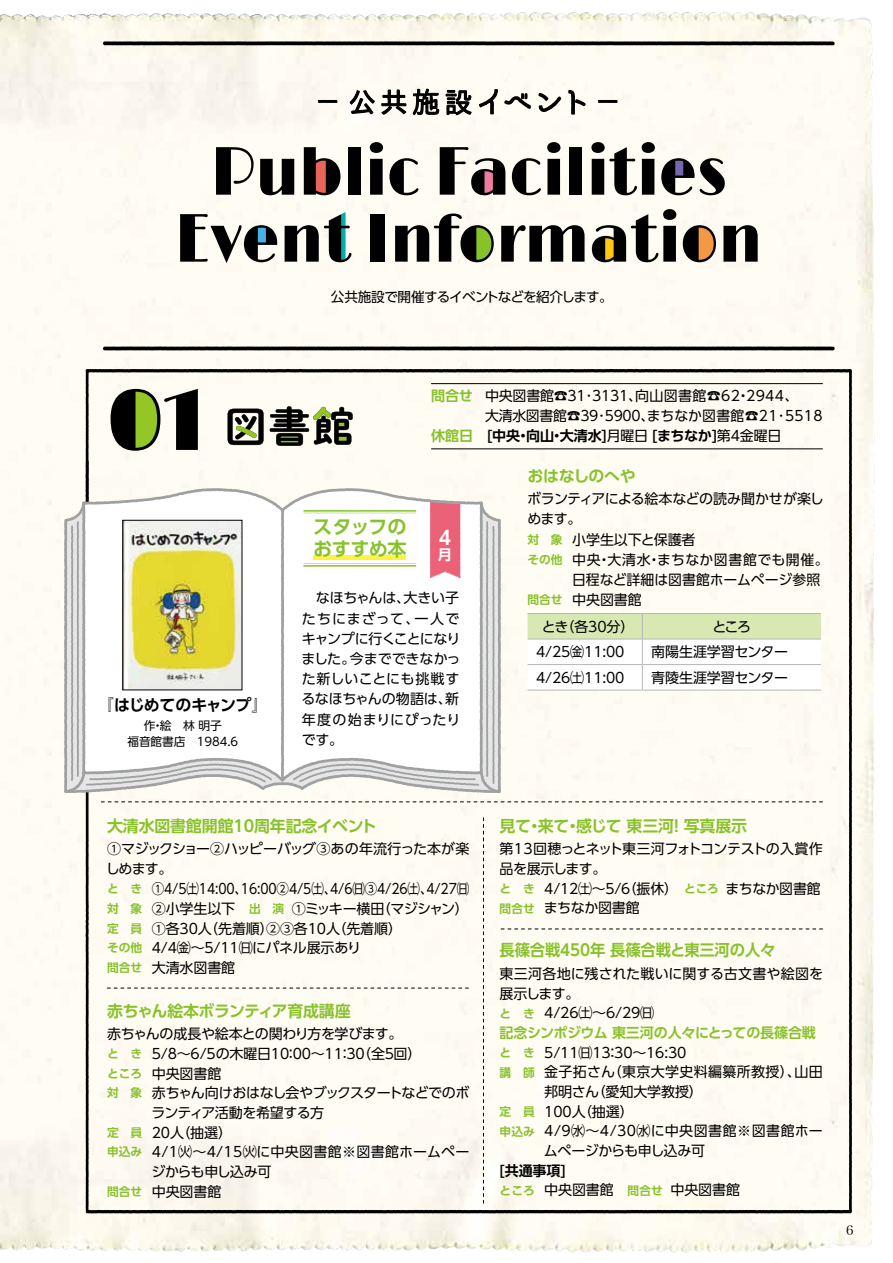
<style>
.page{position:relative;width:893px;height:1263px;background:#fff}
.page>*{position:absolute;margin:0;border:0;box-sizing:border-box;transform-origin:0 0}
.t1{font:700 19.2px/22.4px "UD Shin Go Pr 6 N De";letter-spacing:-.025em;color:#88c22b}
.t2{font:700 19.2px "UD Shin Go Pr 6 N De";color:#fff}
.t3{font:700 15.9px "UD Shin Go Pr 6 N De";letter-spacing:-.01em;color:#88c22b}
.t4{font:700 15.9px "UD Shin Go Pr 6 N De";letter-spacing:-.01em;color:#88c22b;scale:.96 1}
.t5{font:700 15.9px "UD Shin Go Pr 6 N De";letter-spacing:-.05em;color:#000}
.t6{font:700 14.4px "UD Shin Go Pr 6 N De";color:#fff}
.t7{font:14.1px/20.2px "UD Shin Go Pr 6 N";letter-spacing:-.01em;color:#000}
.t8{font:14.1px/19.6px "UD Shin Go Pr 6 N";letter-spacing:-.03em;color:#000}
.t9{font:14.1px "UD Shin Go Pr 6 N";letter-spacing:.02em;color:#000}
.t10{font:14.1px "UD Shin Go Pr 6 N";letter-spacing:.035em;color:#000}
.t11{font:14.1px "UD Shin Go Pr 6 N";letter-spacing:-.035em;color:#000}
.t12{font:700 14.1px "UD Shin Go Pr 6 N De";letter-spacing:-.01em;color:#000}
.t13{font:14.1px "UD Shin Go Pr 6 N";letter-spacing:-.05em;color:#000}
.t14{font:700 14.1px "UD Shin Go Pr 6 N De";letter-spacing:-.02em;color:#88c22b}
.t15{font:14.1px "UD Shin Go Pr 6 N";letter-spacing:-.045em;color:#000}
.t16{font:13.65px "UD Shin Go Pr 6 N";letter-spacing:-.045em;color:#000}
.t17{font:12.75px "Hira Min Pro W3";color:#000}
.t18{font:11.7px/15.9px "UD Shin Go Pr 6 N";letter-spacing:-.01em;color:#000;text-align:center}
.s1{font-family:"UD Shin Go Pr 6 N De";font-weight:700;color:#88c22b}
.s2{color:#88c22b}
.s3{font-family:"UD Shin Go Pr 6 N";font-weight:400}
.s4{font-family:"UD Shin Go Pr 6 N De";font-weight:700;font-size:11.7px;color:#88c22b}
</style>
<div class="page">
<img style="left:0;top:12px;width:725px;height:1241px">
<div style="left:86px;top:369px;width:766px;height:844px;background:#fffcf3"></div>
<img style="left:86px;top:461px;width:1px;height:27px">
<svg style="left:318px;top:100px;width:19px;height:3px"></svg>
<svg style="left:350px;top:90px;width:25px;height:24px"></svg>
<svg style="left:381px;top:89px;width:25px;height:26px"></svg>
<svg style="left:413px;top:89px;width:26px;height:26px"></svg>
<svg style="left:446px;top:90px;width:26px;height:25px"></svg>
<svg style="left:479px;top:89px;width:19px;height:25px"></svg>
<svg style="left:504px;top:93px;width:27px;height:16px"></svg>
<svg style="left:538px;top:93px;width:23px;height:19px"></svg>
<svg style="left:568px;top:90px;width:18px;height:25px"></svg>
<svg style="left:598px;top:100px;width:19px;height:3px"></svg>
<svg style="left:270px;top:406px;width:83px;height:40px"></svg>
<svg style="left:228px;top:409px;width:36px;height:36px"></svg>
<svg style="left:111px;top:388px;width:87px;height:65px"></svg>
<svg style="left:103px;top:41px;width:732px;height:4px;background:#1f1f1d"></svg>
<svg style="left:216px;top:147px;width:38px;height:48px"></svg>
<svg style="left:260px;top:159px;width:34px;height:36px"></svg>
<svg style="left:304px;top:147px;width:36px;height:48px"></svg>
<div style="left:348px;top:147px;width:13px;height:48px;background:#000"></div>
<svg style="left:370px;top:142px;width:13px;height:53px"></svg>
<svg style="left:389px;top:158px;width:29px;height:37px"></svg>
<svg style="left:440px;top:147px;width:65px;height:48px"></svg>
<svg style="left:512px;top:158px;width:29px;height:37px"></svg>
<svg style="left:547px;top:142px;width:13px;height:53px"></svg>
<div style="left:570px;top:147px;width:12px;height:48px;background:#000"></div>
<svg style="left:591px;top:142px;width:64px;height:53px"></svg>
<svg style="left:661px;top:158px;width:33px;height:37px"></svg>
<svg style="left:700px;top:158px;width:25px;height:37px"></svg>
<svg style="left:180px;top:214px;width:97px;height:49px"></svg>
<svg style="left:285px;top:212px;width:66px;height:50px"></svg>
<div style="left:370px;top:214px;width:15px;height:48px;background:#000"></div>
<svg style="left:395px;top:214px;width:99px;height:48px"></svg>
<svg style="left:501px;top:225px;width:84px;height:37px"></svg>
<svg style="left:592px;top:209px;width:84px;height:53px"></svg>
<svg style="left:683px;top:225px;width:34px;height:37px"></svg>
<svg style="left:723px;top:225px;width:35px;height:37px"></svg>
<svg style="left:103px;top:346px;width:732px;height:4px;background:#262624"></svg>
<hr style="left:431px;top:383px;width:392px;height:1px;background:#000">
<hr style="left:431px;top:449px;width:392px;height:1px;background:#000">
<svg style="left:528px;top:613px;width:293px;height:77px"></svg>
<hr style="left:528px;top:690px;width:114px;height:1px;background:#b5b6b6">
<hr style="left:642px;top:690px;width:179px;height:1px;background:#b5b6b6">
<svg style="left:101px;top:802px;width:722px;height:1px"></svg>
<svg style="left:501px;top:929px;width:322px;height:1px"></svg>
<svg style="left:107px;top:988px;width:361px;height:1px"></svg>
<svg style="left:483px;top:818px;width:1px;height:385px"></svg>
<svg style="left:82px;top:488px;width:199px;height:13px;fill:#fffcf3"></svg>
<svg style="left:281px;top:488px;width:202px;height:13px;fill:#fffcf3"></svg>
<svg style="left:64px;top:501px;width:437px;height:292px"></svg>
<img style="left:124px;top:522px;width:116px;height:166px">
<div style="left:122px;top:520px;width:120px;height:170px;border:1px solid #000"></div>
<p class="t16" style="left:331px;top:285px;width:283px">公共施設で開催するイベントなどを紹介します。</p>
<p class="t5" style="left:98px;top:692px;width:172px">『はじめてのキャンプ』</p>
<p class="t18" style="left:127px;top:717px;width:112px">作・絵　林明子<br>福音館書店　1984.6</p>
<p class="t7" style="left:485px;top:386px;width:339px;line-height:19.6px;text-indent:-54px"><span class="s1">問合せ</span> 中央図書館☎31･3131、向山図書館☎62・2944、<br>大清水図書館☎39･5900、まちなか図書館☎21･5518</p>
<p class="t12" style="left:431px;top:424px;width:352px"><span class="s2">休館日</span> [中央・向山・大清水]<span class="s3">月曜日</span> [まちなか]<span class="s3">第4金曜日</span></p>
<p class="t3" style="left:527px;top:463px;width:110px">おはなしのへや</p>
<p class="t11" style="left:527px;top:487px;width:298px">ボランティアによる絵本などの読み聞かせが楽し</p>
<p class="t7" style="left:527px;top:509px;width:56px">めます。</p>
<p class="t7" style="left:528px;top:529px;width:170px"><span class="s4">対　象</span> 小学生以下と保護者</p>
<p class="t10" style="left:528px;top:548px;width:303px"><span class="s4">その他</span> 中央・大清水・まちなか図書館でも開催。</p>
<p class="t7" style="left:572px;top:569px;width:250px">日程など詳細は図書館ホームページ参照</p>
<p class="t7" style="left:528px;top:589px;width:116px"><span class="s4">問合せ</span> 中央図書館</p>
<p class="t7" style="left:542px;top:616px;width:94px">とき（各30分）</p>
<p class="t7" style="left:712px;top:616px;width:40px">ところ</p>
<p class="t7" style="left:536px;top:641px;width:90px">4/25㈮11:00</p>
<p class="t7" style="left:651px;top:641px;width:138px">南陽生涯学習センター</p>
<p class="t7" style="left:536px;top:667px;width:90px">4/26㈯11:00</p>
<p class="t7" style="left:651px;top:667px;width:138px">青陵生涯学習センター</p>
<h1 class="t1" style="left:313px;top:515px;width:95px">スタッフのおすすめ本</h1>
<h1 class="t2" style="left:439px;top:522px;width:14px">4</h1>
<p class="t6" style="left:438px;top:543px;width:16px">月</p>
<p class="t7" style="left:301px;top:588px;width:161px;text-align:justify">　なほちゃんは、大きい子たちにまざって、一人でキャンプに行くことになりました。今までできなかった新しいことにも挑戦するなほちゃんの物語は、新年度の始まりにぴったりです。</p>
<p class="t3" style="left:107px;top:813px;width:271px">大清水図書館開館10周年記念イベント</p>
<p class="t7" style="left:106px;top:838px;width:365px;line-height:19.8px">①マジックショー②ハッピーバッグ③あの年流行った本が楽しめます。<br><span class="s4">と　き</span> ①4/5㈯14:00、16:00②4/5㈯、4/6㈰③4/26㈯、4/27㈰<span class="s4">対　象</span> ②小学生以下　<span class="s4">出　演</span> ①ミッキー横田（マジシャン）<span class="s4">定　員</span> ①各30人（先着順）②③各10人（先着順）<br><span class="s4">その他</span> 4/4㈮～5/11㈰にパネル展示あり<br><span class="s4">問合せ</span> 大清水図書館</p>
<p class="t3" style="left:107px;top:998px;width:245px">赤ちゃん絵本ボランティア育成講座</p>
<p class="t11" style="left:107px;top:1022px;width:297px">赤ちゃんの成長や絵本との関わり方を学びます。</p>
<p class="t7" style="left:107px;top:1043px;width:316px"><span class="s4">と　き</span> 5/8～6/5の木曜日10：00～11：30（全５回）</p>
<p class="t7" style="left:107px;top:1063px;width:116px"><span class="s4">ところ</span> 中央図書館</p>
<p class="t13" style="left:107px;top:1081px;width:364px"><span class="s4">対　象</span> 赤ちゃん向けおはなし会やブックスタートなどでのボ</p>
<p class="t15" style="left:152px;top:1101px;width:174px">ランティア活動を希望する方</p>
<p class="t7" style="left:107px;top:1122px;width:126px"><span class="s4">定　員</span> 20人（抽選）</p>
<p class="t9" style="left:107px;top:1140px;width:364px"><span class="s4">申込み</span> 4/1㈫～4/15㈫に中央図書館※図書館ホームペー</p>
<p class="t15" style="left:151px;top:1160px;width:122px">ジからも申し込み可</p>
<p class="t7" style="left:107px;top:1181px;width:116px"><span class="s4">問合せ</span> 中央図書館</p>
<p class="t3" style="left:500px;top:813px;width:249px">見て・来て・感じて 東三河！写真展示</p>
<p class="t8" style="left:500px;top:839px;width:325px">第13回穂っとネット東三河フォトコンテストの入賞作品を展示します。<br><span class="s4">と　き</span> 4/12㈯～5/6（振休）　<span class="s4">ところ</span> まちなか図書館<span class="s4">問合せ</span> まちなか図書館</p>
<p class="t4" style="left:500px;top:937px;width:289px">長篠合戦450年 長篠合戦と東三河の人々</p>
<p class="t7" style="left:500px;top:963px;width:325px;line-height:19.6px">東三河各地に残された戦いに関する古文書や絵図を展示します。<br><span class="s4">と　き</span> 4/26㈯～6/29㈰</p>
<p class="t14" style="left:500px;top:1021px;width:318px">記念シンポジウム 東三河の人々にとっての長篠合戦</p>
<p class="t7" style="left:500px;top:1042px;width:188px"><span class="s4">と　き</span> 5/11㈰13：30～16:30</p>
<p class="t9" style="left:500px;top:1060px;width:325px"><span class="s4">講　師</span> 金子拓さん（東京大学史料編纂所教授）、山田</p>
<p class="t7" style="left:544px;top:1081px;width:160px">邦明さん（愛知大学教授）</p>
<p class="t7" style="left:500px;top:1101px;width:136px"><span class="s4">定　員</span> 100人（抽選）</p>
<p class="t10" style="left:500px;top:1119px;width:325px"><span class="s4">申込み</span> 4/9㈬～4/30㈬に中央図書館※図書館ホー</p>
<p class="t8" style="left:544px;top:1140px;width:163px">ムページからも申し込み可</p>
<p class="t12" style="left:500px;top:1159px;width:68px">[共通事項]</p>
<p class="t7" style="left:500px;top:1179px;width:242px"><span class="s4">ところ</span> 中央図書館　<span class="s4">問合せ</span> 中央図書館</p>
<p class="t17" style="left:846px;top:1220px;width:9px">6</p>
</div>
